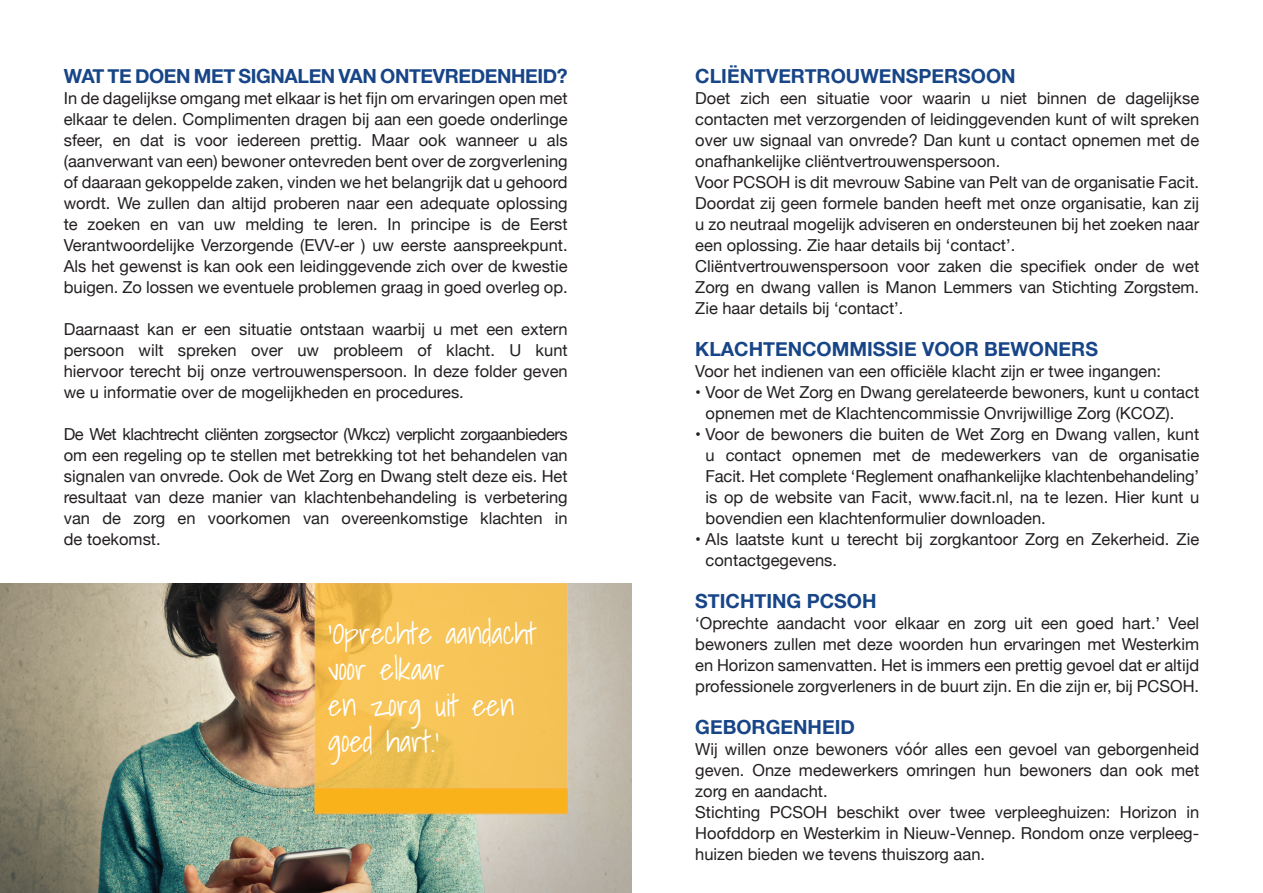
<style>
.page{position:relative;width:1263px;height:893px;background:#fff}
.page>*{position:absolute;margin:0;border:0;box-sizing:border-box;transform-origin:0 0}
.t1{font:300 30px/36px "Shadows Into";color:#fff}
.t2{font:700 19.5px "Helvetica Neue";color:#174587}
.t3{font:700 19.5px "Helvetica Neue";letter-spacing:-.02em;color:#174587}
.t4{font:16.5px/21px "Helvetica Neue";color:#231f20;text-align:justify}
</style>
<div class="page">
<img style="left:0;top:583px;width:631px;height:310px">
<svg style="left:315px;top:583px;width:253px;height:231px;background:#f3c154"></svg>
<div style="left:315px;top:788px;width:253px;height:25px;background:#f9b21a;border:1px solid #fbb131"></div>
<p class="t3" style="left:64px;top:61px;width:505px">WAT TE DOEN MET SIGNALEN VAN ONTEVREDENHEID?</p>
<p class="t4" style="left:64px;top:88px;width:505px">In de dagelijkse omgang met elkaar is het fijn om ervaringen open met elkaar te delen. Complimenten dragen bij aan een goede onderlinge sfeer, en dat is voor iedereen prettig. Maar ook wanneer u als (aanverwant van een) bewoner ontevreden bent over de zorgverlening of daaraan gekoppelde zaken, vinden we het belangrijk dat u gehoord wordt. We zullen dan altijd proberen naar een adequate oplossing te zoeken en van uw melding te leren. In principe is de Eerst Verantwoordelijke Verzorgende (EVV-er ) uw eerste aanspreekpunt.<br>Als het gewenst is kan ook een leidinggevende zich over de kwestie buigen. Zo lossen we eventuele problemen graag in goed overleg op.</p>
<p class="t4" style="left:64px;top:319px;width:505px">Daarnaast kan er een situatie ontstaan waarbij u met een extern persoon wilt spreken over uw probleem of klacht. U kunt hiervoor terecht bij onze vertrouwenspersoon. In deze folder geven we u informatie over de mogelijkheden en procedures.</p>
<p class="t4" style="left:64px;top:424px;width:505px">De Wet klachtrecht cliënten zorgsector (Wkcz) verplicht zorgaanbieders om een regeling op te stellen met betrekking tot het behandelen van signalen van onvrede. Ook de Wet Zorg en Dwang stelt deze eis. Het resultaat van deze manier van klachtenbehandeling is verbetering van de zorg en voorkomen van overeenkomstige klachten in de toekomst.</p>
<p class="t1" style="left:328px;top:615px;width:210px">‘Oprechte aandacht voor elkaar<br>en zorg uit een goed hart.’</p>
<p class="t2" style="left:695px;top:61px;width:322px">CLIËNTVERTROUWENSPERSOON</p>
<p class="t4" style="left:695px;top:88px;width:505px">Doet zich een situatie voor waarin u niet binnen de dagelijkse contacten met verzorgenden of leidinggevenden kunt of wilt spreken over uw signaal van onvrede? Dan kunt u contact opnemen met de onafhankelijke cliëntvertrouwenspersoon.</p>
<p class="t4" style="left:695px;top:172px;width:505px">Voor PCSOH is dit mevrouw Sabine van Pelt van de organisatie Facit.<br>Doordat zij geen formele banden heeft met onze organisatie, kan zij u zo neutraal mogelijk adviseren en ondersteunen bij het zoeken naar een oplossing. Zie haar details bij ‘contact’.</p>
<p class="t4" style="left:695px;top:256px;width:505px">Cliëntvertrouwenspersoon voor zaken die specifiek onder de wet Zorg en dwang vallen is Manon Lemmers van Stichting Zorgstem.<br>Zie haar details bij ‘contact’.</p>
<p class="t2" style="left:695px;top:334px;width:404px">KLACHTENCOMMISSIE VOOR BEWONERS</p>
<p class="t4" style="left:695px;top:361px;width:467px">Voor het indienen van een officiële klacht zijn er twee ingangen:</p>
<p class="t4" style="left:706px;top:382px;width:495px;text-indent:-10px">• Voor de Wet Zorg en Dwang gerelateerde bewoners, kunt u contact opnemen met de Klachtencommissie Onvrijwillige Zorg (KCOZ).</p>
<p class="t4" style="left:706px;top:424px;width:495px;text-indent:-10px">• Voor de bewoners die buiten de Wet Zorg en Dwang vallen, kunt u contact opnemen met de medewerkers van de organisatie Facit. Het complete ‘Reglement onafhankelijke klachtenbehandeling’ is op de website van Facit, www.facit.nl, na te lezen. Hier kunt u bovendien een klachtenformulier downloaden.</p>
<p class="t4" style="left:706px;top:529px;width:495px;text-indent:-10px">• Als laatste kunt u terecht bij zorgkantoor Zorg en Zekerheid. Zie contactgegevens.</p>
<p class="t2" style="left:695px;top:586px;width:183px">STICHTING PCSOH</p>
<p class="t4" style="left:695px;top:613px;width:505px">‘Oprechte aandacht voor elkaar en zorg uit een goed hart.’ Veel bewoners zullen met deze woorden hun ervaringen met Westerkim en Horizon samenvatten. Het is immers een prettig gevoel dat er altijd professionele zorgverleners in de buurt zijn. En die zijn er, bij PCSOH.</p>
<p class="t2" style="left:695px;top:712px;width:161px">GEBORGENHEID</p>
<p class="t4" style="left:695px;top:739px;width:505px">Wij willen onze bewoners vóór alles een gevoel van geborgenheid geven. Onze medewerkers omringen hun bewoners dan ook met zorg en aandacht.</p>
<p class="t4" style="left:695px;top:802px;width:505px">Stichting PCSOH beschikt over twee verpleeghuizen: Horizon in Hoofddorp en Westerkim in Nieuw-Vennep. Rondom onze verpleeg&shy;huizen bieden we tevens thuiszorg aan.</p>
</div>
